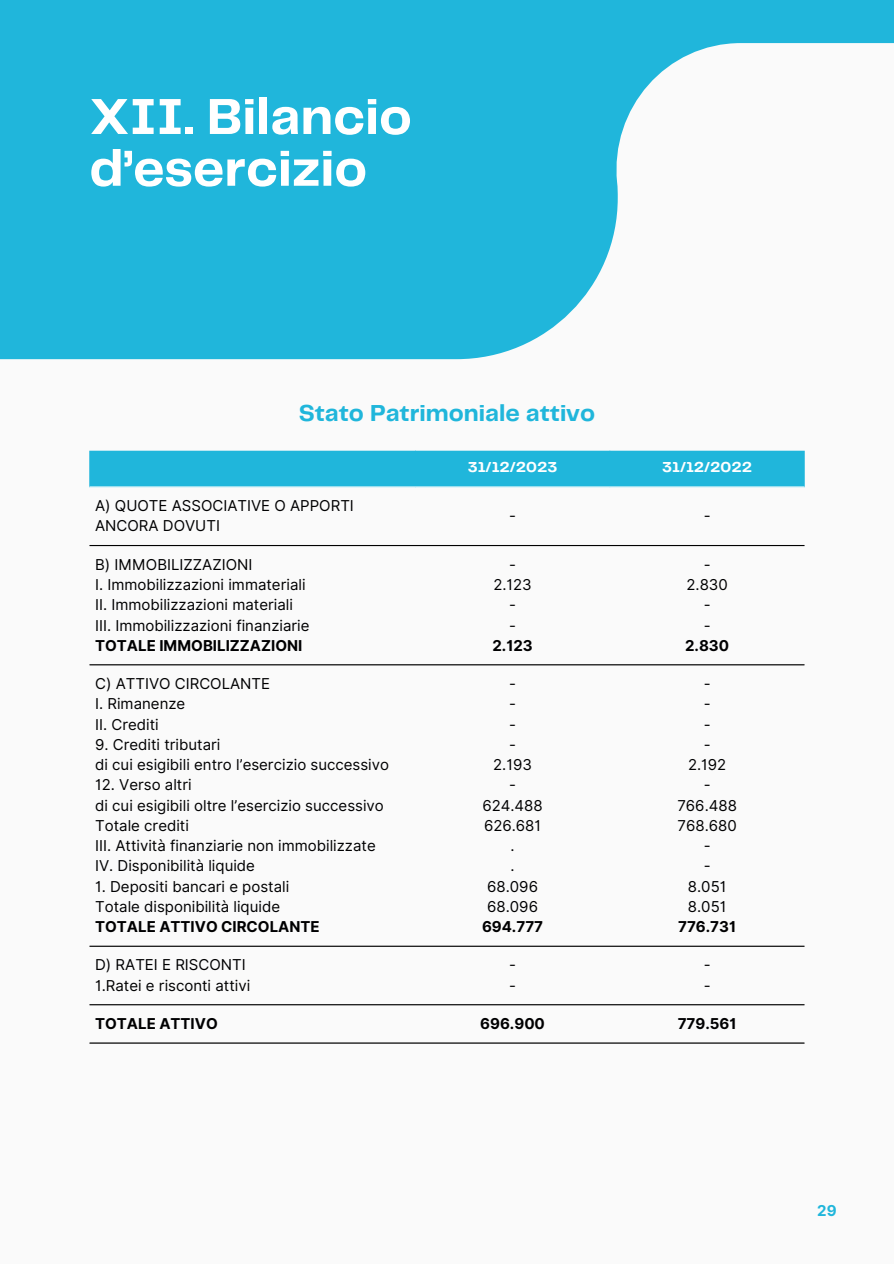
<style>
.page{position:relative;width:894px;height:1264px;background:#fff}
.page>*{position:absolute;margin:0;border:0;box-sizing:border-box;transform-origin:0 0}
.t1{font:700 52.5px/51.8px "Telegraf";color:#fff}
.t2{font:700 24px "Telegraf";color:#20b6db}
.t3{font:15px/20.2px "Inter";color:#000001}
.t4{font:700 15px "Inter";color:#000001}
.t5{font:700 15px "Telegraf";color:#fff}
.t6{font:700 15px "Inter";color:#20b6db}
</style>
<div class="page">
<div style="left:0;top:0;width:893px;height:1263px;background:#fafafa"></div>
<svg style="left:0;top:0;width:893px;height:359px;fill:#20b6db"></svg>
<div style="left:89px;top:451px;width:715px;height:35px;background:#20b6db"></div>
<hr style="left:89px;top:486px;width:715px;height:1px;background:#fff">
<hr style="left:89px;top:545px;width:715px;height:1px;background:#000">
<hr style="left:89px;top:664px;width:715px;height:1px;background:#000">
<hr style="left:89px;top:945px;width:715px;height:1px;background:#000">
<hr style="left:89px;top:1004px;width:715px;height:1px;background:#000">
<hr style="left:89px;top:1042px;width:715px;height:1px;background:#000">
<p class="t1" style="left:89px;top:93px;width:324px">XII. Bilancio d’esercizio</p>
<p class="t2" style="left:299px;top:402px;width:298px">Stato Patrimoniale attivo</p>
<p class="t3" style="left:95px;top:495px;width:260px">A) QUOTE ASSOCIATIVE O APPORTI<br>ANCORA DOVUTI</p>
<p class="t3" style="left:95px;top:554px;width:159px">B) IMMOBILIZZAZIONI</p>
<p class="t3" style="left:95px;top:574px;width:212px">I. Immobilizzazioni immateriali</p>
<p class="t3" style="left:95px;top:594px;width:199px">II. Immobilizzazioni materiali</p>
<p class="t3" style="left:95px;top:615px;width:216px">III. Immobilizzazioni finanziarie</p>
<p class="t4" style="left:95px;top:636px;width:208px">TOTALE IMMOBILIZZAZIONI</p>
<p class="t3" style="left:95px;top:673px;width:176px">C) ATTIVO CIRCOLANTE</p>
<p class="t3" style="left:95px;top:693px;width:92px">I. Rimanenze</p>
<p class="t3" style="left:95px;top:714px;width:65px">II. Crediti</p>
<p class="t3" style="left:95px;top:734px;width:127px">9. Crediti tributari</p>
<p class="t3" style="left:95px;top:754px;width:295px">di cui esigibili entro l’esercizio successivo</p>
<p class="t3" style="left:95px;top:774px;width:98px">12. Verso altri</p>
<p class="t3" style="left:95px;top:795px;width:290px">di cui esigibili oltre l’esercizio successivo</p>
<p class="t3" style="left:95px;top:815px;width:95px">Totale crediti</p>
<p class="t3" style="left:95px;top:835px;width:282px">III. Attività finanziarie non immobilizzate</p>
<p class="t3" style="left:95px;top:855px;width:161px">IV. Disponibilità liquide</p>
<p class="t3" style="left:95px;top:876px;width:195px">1. Depositi bancari e postali</p>
<p class="t3" style="left:95px;top:896px;width:186px">Totale disponibilità liquide</p>
<p class="t4" style="left:95px;top:917px;width:226px">TOTALE ATTIVO CIRCOLANTE</p>
<p class="t3" style="left:95px;top:954px;width:152px">D) RATEI E RISCONTI</p>
<p class="t3" style="left:95px;top:975px;width:156px">1.Ratei e risconti attivi</p>
<h1 class="t5" style="left:468px;top:461px;width:91px">31/12/2023</h1>
<p class="t5" style="left:662px;top:461px;width:91px">31/12/2022</p>
<p class="t3" style="left:509px;top:506px;width:8px">-</p>
<p class="t3" style="left:703px;top:506px;width:8px">-</p>
<p class="t3" style="left:509px;top:554px;width:8px">-</p>
<p class="t3" style="left:493px;top:574px;width:40px">2.123</p>
<p class="t3" style="left:509px;top:594px;width:8px">-</p>
<p class="t3" style="left:509px;top:615px;width:8px">-</p>
<p class="t4" style="left:492px;top:636px;width:42px">2.123</p>
<p class="t3" style="left:509px;top:673px;width:8px">-</p>
<p class="t3" style="left:509px;top:693px;width:8px">-</p>
<p class="t3" style="left:509px;top:714px;width:8px">-</p>
<p class="t3" style="left:509px;top:734px;width:8px">-</p>
<p class="t3" style="left:493px;top:754px;width:40px">2.193</p>
<p class="t3" style="left:509px;top:774px;width:8px">-</p>
<p class="t3" style="left:482px;top:795px;width:62px">624.488</p>
<p class="t3" style="left:484px;top:815px;width:59px">626.681</p>
<p class="t3" style="left:510px;top:835px;width:6px">.</p>
<p class="t3" style="left:510px;top:855px;width:6px">.</p>
<p class="t3" style="left:487px;top:876px;width:52px">68.096</p>
<p class="t3" style="left:487px;top:896px;width:52px">68.096</p>
<p class="t4" style="left:482px;top:917px;width:63px">694.777</p>
<p class="t3" style="left:509px;top:954px;width:8px">-</p>
<p class="t3" style="left:509px;top:975px;width:8px">-</p>
<p class="t3" style="left:703px;top:554px;width:8px">-</p>
<p class="t3" style="left:686px;top:574px;width:43px">2.830</p>
<p class="t3" style="left:703px;top:594px;width:8px">-</p>
<p class="t3" style="left:703px;top:615px;width:8px">-</p>
<p class="t4" style="left:685px;top:636px;width:46px">2.830</p>
<p class="t3" style="left:703px;top:673px;width:8px">-</p>
<p class="t3" style="left:703px;top:693px;width:8px">-</p>
<p class="t3" style="left:703px;top:714px;width:8px">-</p>
<p class="t3" style="left:703px;top:734px;width:8px">-</p>
<p class="t3" style="left:687px;top:754px;width:40px">2.192</p>
<p class="t3" style="left:703px;top:774px;width:8px">-</p>
<p class="t3" style="left:677px;top:795px;width:61px">766.488</p>
<p class="t3" style="left:677px;top:815px;width:61px">768.680</p>
<p class="t3" style="left:703px;top:835px;width:8px">-</p>
<p class="t3" style="left:703px;top:855px;width:8px">-</p>
<p class="t3" style="left:687px;top:876px;width:40px">8.051</p>
<p class="t3" style="left:687px;top:896px;width:40px">8.051</p>
<p class="t4" style="left:678px;top:917px;width:60px">776.731</p>
<p class="t3" style="left:703px;top:954px;width:8px">-</p>
<p class="t3" style="left:703px;top:975px;width:8px">-</p>
<p class="t4" style="left:95px;top:1014px;width:124px">TOTALE ATTIVO</p>
<p class="t4" style="left:480px;top:1014px;width:66px">696.900</p>
<p class="t4" style="left:677px;top:1014px;width:60px">779.561</p>
<p class="t6" style="left:817px;top:1201px;width:21px">29</p>
</div>
